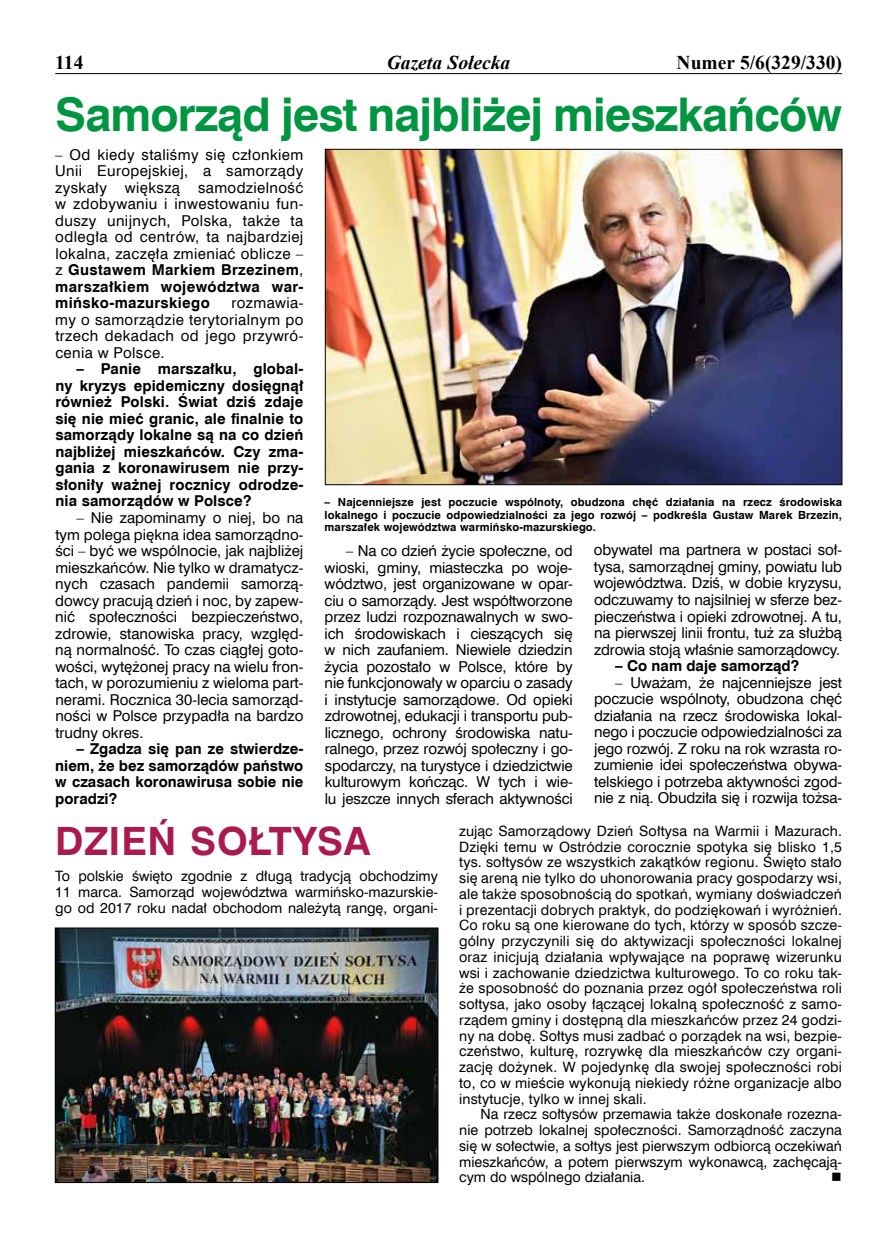
<style>
.page{position:relative;width:876px;height:1234px;background:#fff}
.page>*{position:absolute;margin:0;border:0;box-sizing:border-box;transform-origin:0 0}
.t1{font:700 46.5px "Swis 721 EU";letter-spacing:-.02em;color:#009641}
.t2{font:700 39px "Swis 721 EU";letter-spacing:.02em;color:#aa1a4d}
.t3{font:700 19.5px "Times New Roman";color:#000}
.t4{font:italic 700 19.5px "Times New Roman";color:#000}
.t5{font:15px/16.5px "Swis 721 EU";letter-spacing:-.01em;color:#000;text-align:justify}
.t6{font:700 15px/16.5px "Swis 721 EU";letter-spacing:.01em;color:#000;text-align:justify}
.t7{font:14.25px/15.8px "Swis 721 EU";letter-spacing:.01em;color:#000;text-align:justify}
.t8{font:14.25px "Wingdings";color:#000}
.t9{font:700 11.25px/12.8px "Swis 721 EU";letter-spacing:.01em;color:#000;text-align:justify}
.s1{font-weight:700}
</style>
<div class="page">
<hr style="left:55px;top:73px;width:787px;height:1px;background:#000">
<img style="left:327px;top:151px;width:513px;height:332px">
<img style="left:57px;top:929px;width:379px;height:251px">
<div style="left:55px;top:927px;width:383px;height:255px;border:1px solid #000"></div>
<p class="t3" style="left:55px;top:49px;width:30px">114</p>
<p class="t4" style="left:387px;top:49px;width:125px">Gazeta Sołecka</p>
<p class="t3" style="left:677px;top:49px;width:167px">Numer 5/6(329/330)</p>
<p class="t1" style="left:55px;top:86px;width:788px">Samorząd jest najbliżej mieszkańców</p>
<p class="t5" style="left:55px;top:146px;width:250px">– Od kiedy staliśmy się członkiem Unii Europejskiej, a samorządy zyskały większą samodzielność w zdobywaniu i inwestowaniu fun&shy;duszy unijnych, Polska, także ta odległa od centrów, ta najbardziej lokalna, zaczęła zmieniać oblicze – z <span class="s1">Gustawem Markiem Brzezinem</span>, <span class="s1">marszałkiem województwa war&shy;mińsko-mazurskiego</span></p>
<p class="t5" style="left:55px;top:295px;width:250px;text-indent:176px">rozmawia&shy;my o samorządzie terytorialnym po trzech dekadach od jego przywró&shy;cenia w Polsce.</p>
<p class="t6" style="left:55px;top:361px;width:250px;text-indent:21px">– Panie marszałku, global&shy;ny kryzys epidemiczny dosięgnął również Polski. Świat dziś zdaje się nie mieć granic, ale finalnie to samorządy lokalne są na co dzień najbliżej mieszkańców. Czy zma&shy;gania z koronawirusem nie przy&shy;słoniły ważnej rocznicy odrodze&shy;nia samorządów w Polsce?</p>
<p class="t5" style="left:55px;top:509px;width:250px;text-indent:21px">– Nie zapominamy o niej, bo na tym polega piękna idea samorządno&shy;ści – być we wspólnocie, jak najbliżej mieszkańców. Nie tylko w dramatycz&shy;nych czasach pandemii samorzą&shy;dowcy pracują dzień i noc, by zapew&shy;nić społeczności bezpieczeństwo, zdrowie, stanowiska pracy, względ&shy;ną normalność. To czas ciągłej goto&shy;wości, wytężonej pracy na wielu fron&shy;tach, w porozumieniu z wieloma part&shy;nerami. Rocznica 30-lecia samorząd&shy;ności w Polsce przypadła na bardzo trudny okres.</p>
<p class="t6" style="left:55px;top:741px;width:250px;text-indent:21px">– Zgadza się pan ze stwierdze&shy;niem, że bez samorządów państwo w czasach koronawirusa sobie nie poradzi?</p>
<p class="t9" style="left:325px;top:496px;width:519px">– Najcenniejsze jest poczucie wspólnoty, obudzona chęć działania na rzecz środowiska lokalnego i poczucie odpowiedzialności za jego rozwój – podkreśla Gustaw Marek Brzezin, marszałek województwa warmińsko-mazurskiego.</p>
<p class="t5" style="left:325px;top:542px;width:250px;text-indent:21px">– Na co dzień życie społeczne, od wioski, gminy, miasteczka po woje&shy;wództwo, jest organizowane w opar&shy;ciu o samorządy. Jest współtworzone przez ludzi rozpoznawalnych w swo&shy;ich środowiskach i cieszących się w nich zaufaniem. Niewiele dziedzin życia pozostało w Polsce, które by nie funkcjonowały w oparciu o zasady i instytucje samorządowe. Od opieki zdrowotnej, edukacji i transportu pub&shy;licznego, ochrony środowiska natu&shy;ralnego, przez rozwój społeczny i go&shy;spodarczy, na turystyce i dziedzictwie kulturowym kończąc. W tych i wie&shy;lu jeszcze innych sferach aktywności</p>
<p class="t5" style="left:594px;top:542px;width:250px">obywatel ma partnera w postaci soł&shy;tysa, samorządnej gminy, powiatu lub województwa. Dziś, w dobie kryzysu, odczuwamy to najsilniej w sferze bez&shy;pieczeństwa i opieki zdrowotnej. A tu, na pierwszej linii frontu, tuż za służbą zdrowia stoją właśnie samorządowcy.</p>
<p class="t6" style="left:615px;top:658px;width:185px">– Co nam daje samorząd?</p>
<p class="t5" style="left:594px;top:674px;width:250px;text-indent:21px">– Uważam, że najcenniejsze jest poczucie wspólnoty, obudzona chęć działania na rzecz środowiska lokal&shy;nego i poczucie odpowiedzialności za jego rozwój. Z roku na rok wzrasta ro&shy;zumienie idei społeczeństwa obywa&shy;telskiego i potrzeba aktywności zgod&shy;nie z nią. Obudziła się i rozwija tożsa-</p>
<p class="t2" style="left:55px;top:816px;width:317px">Dzień Sołtysa</p>
<p class="t7" style="left:55px;top:868px;width:384px">To polskie święto zgodnie z długą tradycją obchodzimy 11 marca. Samorząd województwa warmińsko-mazurskie&shy;go od 2017 roku nadał obchodom należytą rangę, organi-</p>
<p class="t7" style="left:459px;top:823px;width:384px">zując Samorządowy Dzień Sołtysa na Warmii i Mazurach.</p>
<p class="t7" style="left:459px;top:838px;width:384px">Dzięki temu w Ostródzie corocznie spotyka się blisko 1,5</p>
<p class="t7" style="left:459px;top:854px;width:384px">tys. sołtysów ze wszystkich zakątków regionu. Święto stało</p>
<p class="t7" style="left:459px;top:870px;width:384px">się areną nie tylko do uhonorowania pracy gospodarzy wsi,</p>
<p class="t7" style="left:459px;top:886px;width:384px">ale także sposobnością do spotkań, wymiany doświadczeń</p>
<p class="t7" style="left:459px;top:901px;width:384px">i prezentacji dobrych praktyk, do podziękowań i wyróżnień.</p>
<p class="t7" style="left:459px;top:917px;width:384px">Co roku są one kierowane do tych, którzy w sposób szcze-</p>
<p class="t7" style="left:459px;top:933px;width:384px">gólny przyczynili się do aktywizacji społeczności lokalnej</p>
<p class="t7" style="left:459px;top:949px;width:384px">oraz inicjują działania wpływające na poprawę wizerunku</p>
<p class="t7" style="left:459px;top:964px;width:384px">wsi i zachowanie dziedzictwa kulturowego. To co roku tak-</p>
<p class="t7" style="left:459px;top:980px;width:384px">że sposobność do poznania przez ogół społeczeństwa roli</p>
<p class="t7" style="left:459px;top:996px;width:384px">sołtysa, jako osoby łączącej lokalną społeczność z samo-</p>
<p class="t7" style="left:459px;top:1012px;width:384px">rządem gminy i dostępną dla mieszkańców przez 24 godzi-</p>
<p class="t7" style="left:459px;top:1027px;width:384px">ny na dobę. Sołtys musi zadbać o porządek na wsi, bezpie-</p>
<p class="t7" style="left:459px;top:1043px;width:384px">czeństwo, kulturę, rozrywkę dla mieszkańców czy organi-</p>
<p class="t7" style="left:459px;top:1059px;width:384px">zację dożynek. W pojedynkę dla swojej społeczności robi</p>
<p class="t7" style="left:459px;top:1075px;width:384px">to, co w mieście wykonują niekiedy różne organizacje albo</p>
<p class="t7" style="left:459px;top:1090px;width:189px">instytucje, tylko w innej skali.</p>
<p class="t7" style="left:480px;top:1106px;width:363px">Na rzecz sołtysów przemawia także doskonałe rozezna-</p>
<p class="t7" style="left:459px;top:1122px;width:384px">nie potrzeb lokalnej społeczności. Samorządność zaczyna</p>
<p class="t7" style="left:459px;top:1138px;width:384px">się w sołectwie, a sołtys jest pierwszym odbiorcą oczekiwań</p>
<p class="t7" style="left:459px;top:1153px;width:384px">mieszkańców, a potem pierwszym wykonawcą, zachęcają-</p>
<p class="t7" style="left:459px;top:1169px;width:187px">cym do wspólnego działania.</p>
<p class="t8" style="left:831px;top:1169px;width:12px">■</p>
</div>
